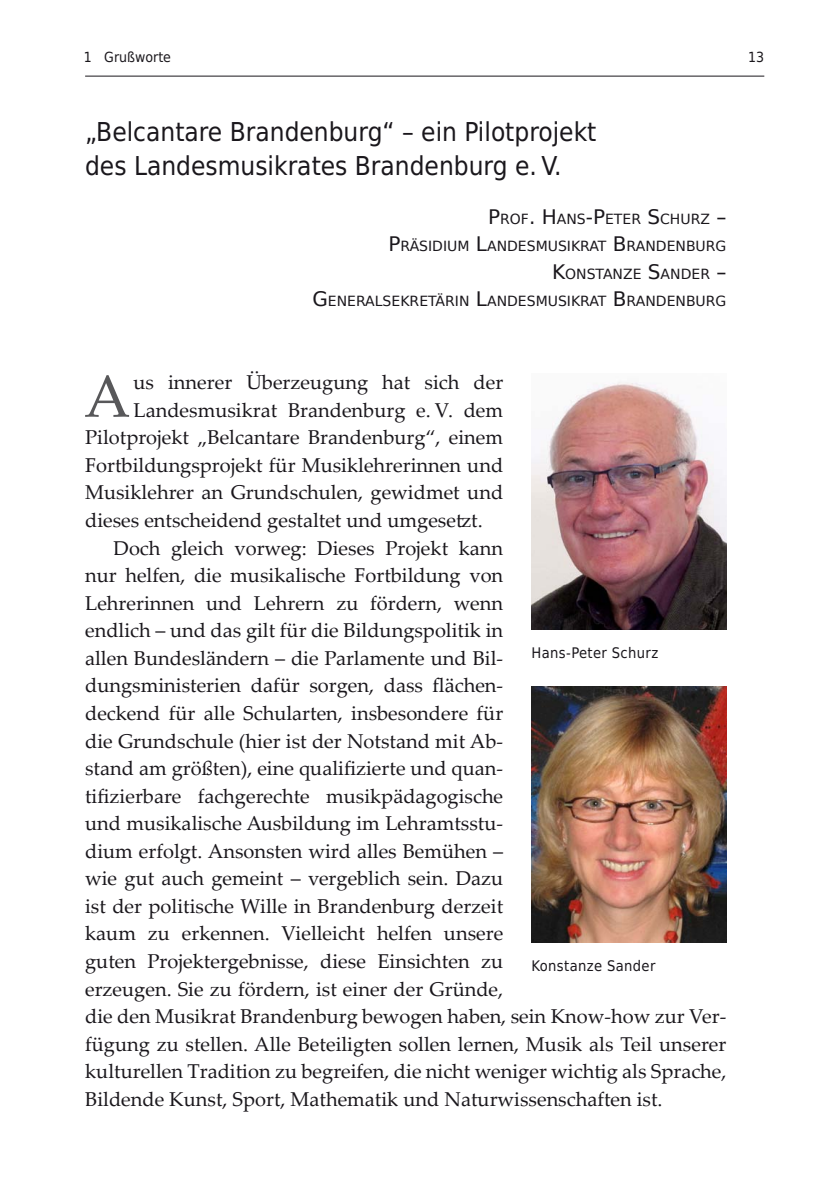
<style>
.page{position:relative;width:840px;height:1191px;background:#fff}
.page>*{position:absolute;margin:0;border:0;box-sizing:border-box;transform-origin:0 0}
.Fließtext_Initial{font:59.6px "Palatino Linotype";color:#58585a}
.Ü2_oNr_Plus{font:26px/34px "DejaVu Sans Condensed";color:#1a171c}
.Fließtext{font:20px/27.6px "Palatino Linotype";color:#1a171c}
.Fließtext_Initial-2{font:20px "Palatino Linotype";color:#1a171c}
.t1{font:14.6px "DejaVu Sans Condensed";letter-spacing:.025em;color:#1a171c}
.Autor{font:14px/27.6px "DejaVu Sans";color:#1a171c;text-align:right}
.t2{font:14px "DejaVu Sans Condensed";color:#1a171c}
.s1{font-size:20px}
</style>
<div class="page">
<hr style="left:85px;top:76px;width:678px;height:1px;background:#1a171c">
<img style="left:531px;top:382px;width:195px;height:247px">
<img style="left:531px;top:687px;width:195px;height:255px">
<p class="t2" style="left:84px;top:45px;width:89px">1 Grußworte</p>
<p class="t2" style="left:747px;top:45px;width:18px">13</p>
<p class="Ü2_oNr_Plus" style="left:85px;top:114px;width:512px">„Belcantare Brandenburg“ – ein Pilotprojekt des Landesmusikrates Brandenburg e. V.</p>
<p class="Autor" style="left:312px;top:205px;width:415px"><span class="s1">P</span>ROF <span class="s1">. H</span>ANS<span class="s1">-P</span>ETER <span class="s1">S</span>CHURZ <span class="s1">–<br>P</span>RÄSIDIUM <span class="s1">L</span>ANDESMUSIKRAT <span class="s1">B</span>RANDENBURG <span class="s1">K</span>ONSTANZE <span class="s1">S</span>ANDER <span class="s1">–<br>G</span>ENERALSEKRETÄRIN <span class="s1">L</span>ANDESMUSIKRAT <span class="s1">B</span>RANDENBURG</p>
<p class="Fließtext_Initial" style="left:84px;top:354px;width:48px">A</p>
<p class="Fließtext_Initial-2" style="left:133px;top:368px;width:371px">us innerer Überzeugung hat sich der</p>
<p class="Fließtext_Initial-2" style="left:133px;top:396px;width:371px">Landesmusikrat Brandenburg e. V. dem</p>
<p class="Fließtext_Initial-2" style="left:85px;top:423px;width:419px">Pilotprojekt „Belcantare Brandenburg“, einem</p>
<p class="Fließtext_Initial-2" style="left:85px;top:451px;width:419px">Fortbildungsprojekt für Musiklehrerinnen und</p>
<p class="Fließtext_Initial-2" style="left:85px;top:478px;width:419px">Musiklehrer an Grundschulen, gewidmet und</p>
<p class="Fließtext_Initial-2" style="left:85px;top:506px;width:399px">dieses entscheidend gestaltet und umgesetzt.</p>
<p class="Fließtext" style="left:85px;top:533px;width:642px;text-indent:28px">Doch gleich vorweg: Dieses Projekt kann<br>nur helfen, die musikalische Fortbildung von<br>Lehrerinnen und Lehrern zu fördern, wenn<br>endlich – und das gilt für die Bildungspolitik in<br>allen Bundesländern – die Parlamente und Bil-<br>dungsministerien dafür sorgen, dass flächen-<br>deckend für alle Schularten, insbesondere für<br>die Grundschule (hier ist der Notstand mit Ab-<br>stand am größten), eine qualifizierte und quan-<br>tifizierbare fachgerechte musikpädagogische<br>und musikalische Ausbildung im Lehramtsstu-<br>dium erfolgt. Ansonsten wird alles Bemühen –<br>wie gut auch gemeint – vergeblich sein. Dazu<br>ist der politische Wille in Brandenburg derzeit<br>kaum zu erkennen. Vielleicht helfen unsere<br>guten Projektergebnisse, diese Einsichten zu<br>erzeugen. Sie zu fördern, ist einer der Gründe,<br>die den Musikrat Brandenburg bewogen haben, sein Know-how zur Ver&shy;fügung zu stellen. Alle Beteiligten sollen lernen, Musik als Teil unserer kulturellen Tradition zu begreifen, die nicht weniger wichtig als Sprache, Bildende Kunst, Sport, Mathematik und Naturwissenschaften ist.</p>
<p class="t1" style="left:531px;top:640px;width:128px">Hans-Peter Schurz</p>
<p class="t1" style="left:531px;top:953px;width:125px">Konstanze Sander</p>
</div>
